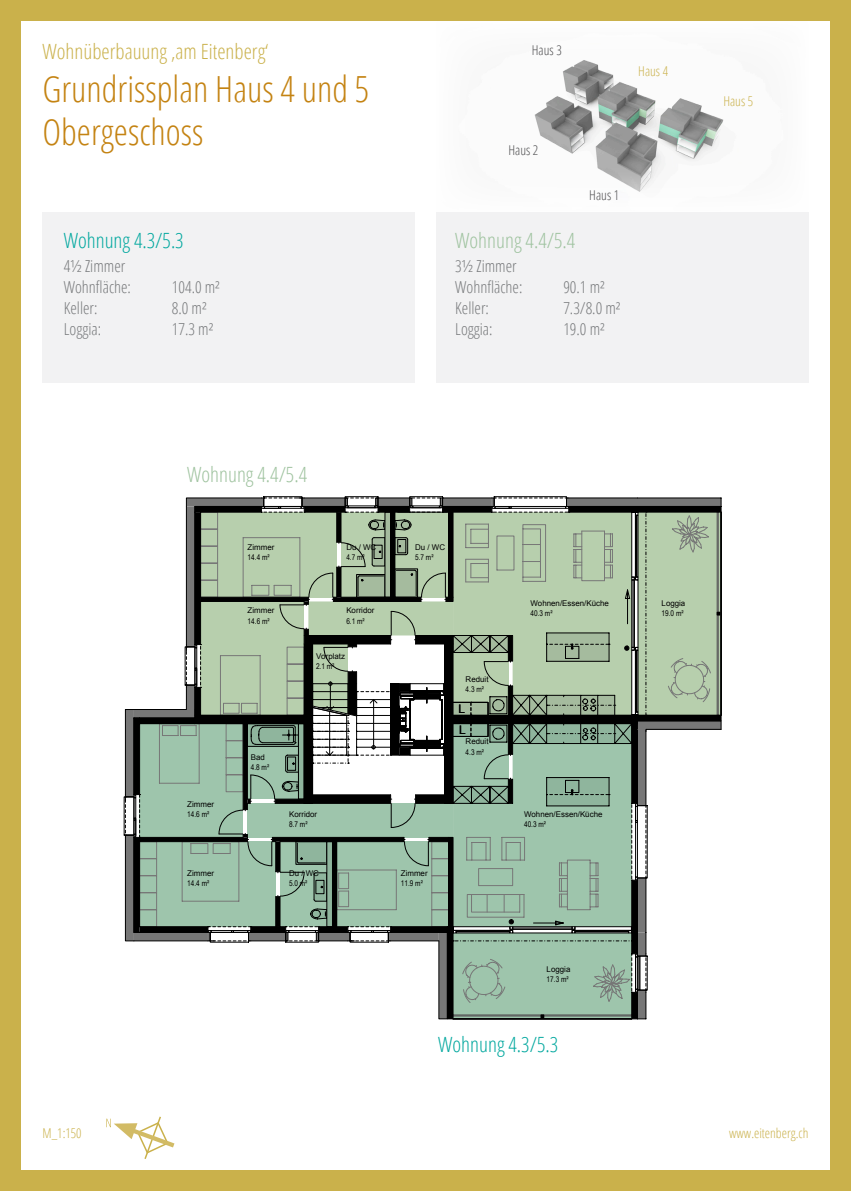
<style>
.page{position:relative;width:851px;height:1191px;background:#fff}
.page>*{position:absolute;margin:0;border:0;box-sizing:border-box;transform-origin:0 0}
.t1{font:300 condensed 36px "Open Sans";color:#c48312}
.t2{font:300 condensed 21px "Open Sans";color:#00a79e}
.t3{font:300 condensed 21px "Open Sans";color:#9ec29e}
.t4{font:300 condensed 21px "Open Sans";color:#cab14b}
.t5{font:300 condensed 16.5px "Open Sans";color:#77797b}
.t6{font:300 condensed 13.5px "Open Sans";color:#cab14b}
.t7{font:300 condensed 13.5px "Open Sans";color:#4d4d4f}
.t8{font:11.85px "Arial";color:#000}
.t9{font:7.95px "Arial";color:#000}
.t10{font:7.95px "Arial Narrow";color:#000}
</style>
<div class="page">
<div style="left:0;top:0;width:850px;height:1191px;background:linear-gradient(to right,#cab14b,#cab14b)"></div>
<div style="left:21px;top:21px;width:808px;height:1148px;background:#fff"></div>
<div style="left:436px;top:213px;width:372px;height:170px;background:#f2f2f3"></div>
<div style="left:43px;top:213px;width:372px;height:170px;background:#f2f2f3"></div>
<svg style="left:123px;top:496px;width:599px;height:524px"></svg>
<svg style="left:106px;top:1116px;width:68px;height:43px"></svg>
<img style="left:436px;top:60px;width:372px;height:153px">
<p class="t4" style="left:43px;top:37px;width:227px">Wohnüberbauung ‚am Eitenberg‘</p>
<p class="t1" style="left:43px;top:64px;width:328px">Grundrissplan Haus 4 und 5</p>
<p class="t1" style="left:43px;top:108px;width:162px">Obergeschoss</p>
<p class="t2" style="left:64px;top:226px;width:121px">Wohnung 4.3/5.3</p>
<p class="t5" style="left:64px;top:254px;width:63px">4½ Zimmer</p>
<p class="t5" style="left:64px;top:275px;width:69px">Wohnfläche:</p>
<p class="t5" style="left:172px;top:275px;width:50px">104.0 m²</p>
<p class="t5" style="left:64px;top:296px;width:35px">Keller:</p>
<p class="t5" style="left:172px;top:296px;width:37px">8.0 m²</p>
<p class="t5" style="left:64px;top:317px;width:39px">Loggia:</p>
<p class="t5" style="left:172px;top:317px;width:43px">17.3 m²</p>
<p class="t7" style="left:531px;top:41px;width:31px">Haus 3</p>
<p class="t6" style="left:638px;top:62px;width:31px">Haus 4</p>
<p class="t7" style="left:508px;top:141px;width:31px">Haus 2</p>
<p class="t7" style="left:589px;top:185px;width:31px">Haus 1</p>
<p class="t3" style="left:455px;top:226px;width:121px">Wohnung 4.4/5.4</p>
<p class="t5" style="left:455px;top:254px;width:63px">3½ Zimmer</p>
<p class="t5" style="left:455px;top:275px;width:69px">Wohnfläche:</p>
<p class="t5" style="left:563px;top:275px;width:43px">90.1 m²</p>
<p class="t5" style="left:455px;top:296px;width:35px">Keller:</p>
<p class="t5" style="left:563px;top:296px;width:59px">7.3/8.0 m²</p>
<p class="t5" style="left:455px;top:317px;width:39px">Loggia:</p>
<p class="t5" style="left:563px;top:317px;width:43px">19.0 m²</p>
<p class="t6" style="left:723px;top:92px;width:31px">Haus 5</p>
<p class="t3" style="left:187px;top:460px;width:121px">Wohnung 4.4/5.4</p>
<p class="t9" style="left:247px;top:542px;width:28px">Zimmer</p>
<p class="t10" style="left:247px;top:551px;width:24px">14.4 m²</p>
<p class="t9" style="left:346px;top:542px;width:31px">Du / WC</p>
<p class="t10" style="left:346px;top:551px;width:20px">4.7 m²</p>
<p class="t9" style="left:415px;top:542px;width:31px">Du / WC</p>
<p class="t10" style="left:415px;top:551px;width:20px">5.7 m²</p>
<p class="t9" style="left:247px;top:605px;width:28px">Zimmer</p>
<p class="t10" style="left:247px;top:615px;width:24px">14.6 m²</p>
<p class="t9" style="left:346px;top:605px;width:30px">Korridor</p>
<p class="t10" style="left:346px;top:615px;width:20px">6.1 m²</p>
<p class="t9" style="left:316px;top:651px;width:31px">Vorplatz</p>
<p class="t10" style="left:316px;top:660px;width:20px">2.1 m²</p>
<p class="t9" style="left:187px;top:799px;width:28px">Zimmer</p>
<p class="t10" style="left:187px;top:808px;width:24px">14.6 m²</p>
<p class="t9" style="left:251px;top:751px;width:16px">Bad</p>
<p class="t10" style="left:251px;top:761px;width:20px">4.8 m²</p>
<p class="t9" style="left:289px;top:809px;width:30px">Korridor</p>
<p class="t10" style="left:289px;top:818px;width:20px">8.7 m²</p>
<p class="t9" style="left:187px;top:867px;width:28px">Zimmer</p>
<p class="t9" style="left:289px;top:867px;width:31px">Du / WC</p>
<p class="t9" style="left:401px;top:867px;width:28px">Zimmer</p>
<p class="t10" style="left:187px;top:877px;width:24px">14.4 m²</p>
<p class="t10" style="left:289px;top:877px;width:20px">5.0 m²</p>
<p class="t10" style="left:401px;top:877px;width:24px">11.9 m²</p>
<p class="t9" style="left:465px;top:673px;width:24px">Reduit</p>
<p class="t10" style="left:465px;top:683px;width:20px">4.3 m²</p>
<p class="t8" style="left:458px;top:701px;width:8px">L</p>
<p class="t8" style="left:459px;top:722px;width:8px">L</p>
<p class="t9" style="left:465px;top:736px;width:24px">Reduit</p>
<p class="t10" style="left:465px;top:746px;width:20px">4.3 m²</p>
<p class="t9" style="left:530px;top:598px;width:80px">Wohnen/Essen/Küche</p>
<p class="t10" style="left:530px;top:607px;width:24px">40.3 m²</p>
<p class="t9" style="left:524px;top:809px;width:80px">Wohnen/Essen/Küche</p>
<p class="t10" style="left:524px;top:818px;width:24px">40.3 m²</p>
<p class="t9" style="left:546px;top:964px;width:25px">Loggia</p>
<p class="t10" style="left:546px;top:973px;width:24px">17.3 m²</p>
<p class="t2" style="left:438px;top:1030px;width:121px">Wohnung 4.3/5.3</p>
<p class="t9" style="left:661px;top:598px;width:25px">Loggia</p>
<p class="t10" style="left:661px;top:607px;width:24px">19.0 m²</p>
<p class="t6" style="left:43px;top:1123px;width:41px">M_1:150</p>
<p class="t6" style="left:729px;top:1123px;width:81px">www.eitenberg.ch</p>
</div>
